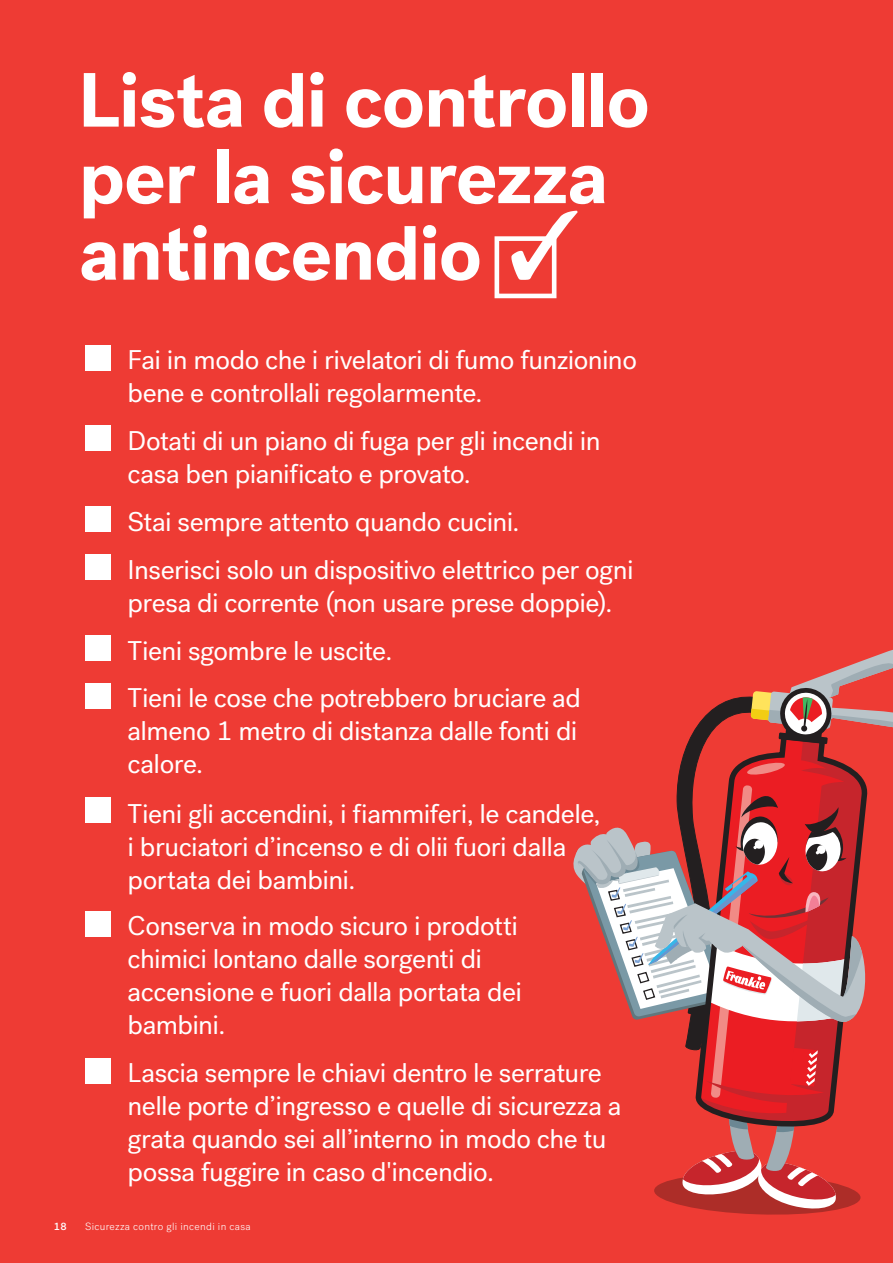
<style>
.page{position:relative;width:893px;height:1263px;background:#ee3b34}
.page>*{position:absolute;margin:0;border:0;box-sizing:border-box;transform-origin:0 0}
.t1{font:700 76.5px/76.5px "Post Grotesk";letter-spacing:-.015em;color:#fff}
.t2{font:27px/33px "Post Grotesk";letter-spacing:-.02em;color:#fff}
.t3{font:300 10.5px "Post Grotesk";letter-spacing:.03em;color:#fff}
.t4{font:500 10.5px "Post Grotesk";color:#fff}
</style>
<div class="page">
<div style="left:495px;top:236px;width:61px;height:62px;border:5px solid #fff"></div>
<div style="left:85px;top:345px;width:25px;height:25px;background:#fff"></div>
<div style="left:85px;top:426px;width:25px;height:25px;background:#fff"></div>
<div style="left:85px;top:507px;width:25px;height:25px;background:#fff"></div>
<div style="left:85px;top:555px;width:25px;height:25px;background:#fff"></div>
<div style="left:85px;top:635px;width:25px;height:26px;background:#fff"></div>
<div style="left:85px;top:683px;width:25px;height:26px;background:#fff"></div>
<div style="left:85px;top:797px;width:25px;height:25px;background:#fff"></div>
<div style="left:85px;top:911px;width:25px;height:25px;background:#fff"></div>
<div style="left:85px;top:1058px;width:25px;height:25px;background:#fff"></div>
<svg style="left:573px;top:650px;width:320px;height:564px"></svg>
<svg style="left:511px;top:236px;width:46px;height:44px"></svg>
<p class="t1" style="left:78px;top:62px;width:573px">Lista di controllo per la sicurezza antincendio</p>
<p class="t2" style="left:128px;top:343px;width:511px">Fai in modo che i rivelatori di fumo funzionino bene e controllali regolarmente.</p>
<p class="t2" style="left:128px;top:424px;width:475px">Dotati di un piano di fuga per gli incendi in casa ben pianificato e provato.</p>
<p class="t2" style="left:128px;top:505px;width:394px">Stai sempre attento quando cucini.</p>
<p class="t2" style="left:128px;top:553px;width:508px">Inserisci solo un dispositivo elettrico per ogni presa di corrente (non usare prese doppie).</p>
<p class="t2" style="left:128px;top:634px;width:266px">Tieni sgombre le uscite.</p>
<p class="t2" style="left:128px;top:682px;width:455px">Tieni le cose che potrebbero bruciare ad almeno 1 metro di distanza dalle fonti di calore.</p>
<p class="t2" style="left:128px;top:797px;width:475px">Tieni gli accendini, i fiammiferi, le candele, i bruciatori d’incenso e di olii fuori dalla portata dei bambini.</p>
<p class="t2" style="left:128px;top:910px;width:396px">Conserva in modo sicuro i prodotti chimici lontano dalle sorgenti di accensione e fuori dalla portata dei bambini.</p>
<p class="t2" style="left:128px;top:1056px;width:496px">Lascia sempre le chiavi dentro le serrature nelle porte d’ingresso e quelle di sicurezza a grata quando sei all’interno in modo che tu possa fuggire in caso d'incendio.</p>
<p class="t4" style="left:54px;top:1219px;width:14px">18</p>
<p class="t3" style="left:85px;top:1220px;width:167px">Sicurezza contro gli incendi in casa</p>
</div>
